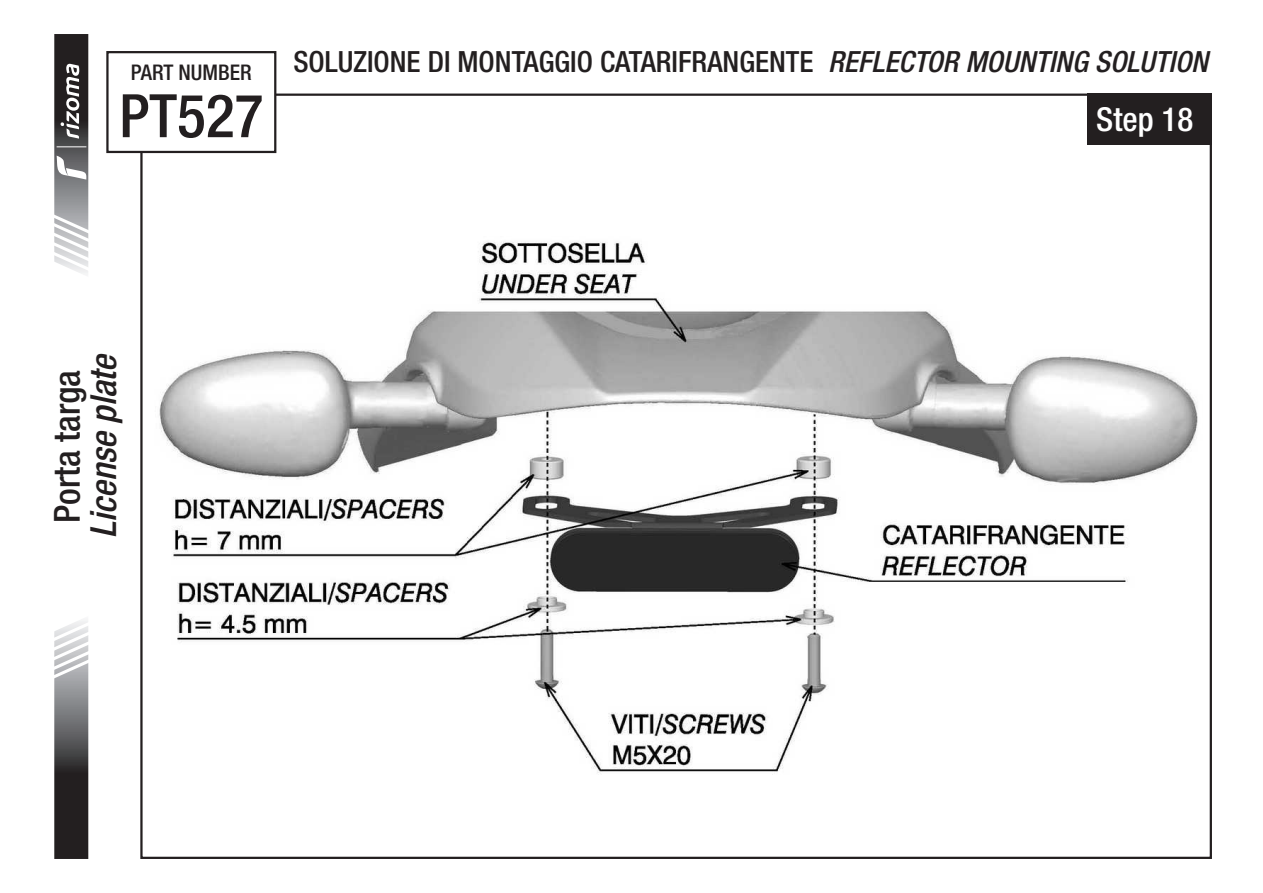
<style>
.page{position:relative;width:1263px;height:893px;background:#fff}
.page>*{position:absolute;margin:0;border:0;box-sizing:border-box;transform-origin:0 0}
.t1{font:500 condensed 60px "Helvetica Neue LT Std";color:#231f20}
.t2{font:italic 500 condensed 36px "Helvetica Neue LT Std";color:#231f20}
.t3{font:500 condensed 36px "Helvetica Neue LT Std";color:#231f20}
.t4{font:500 condensed 33px "Helvetica Neue LT Std";color:#fff}
.t5{font:500 condensed 29.4px "Helvetica Neue LT Std";color:#231f20}
.t6{font:500 condensed 21.6px "Helvetica Neue LT Std";color:#231f20}
.s1{font-style:italic}
</style>
<div class="page">
<img style="left:159px;top:241px;width:1039px;height:534px">
<div style="left:1088px;top:94px;width:124px;height:51px;background:#231f20"></div>
<svg style="left:54px;top:620px;width:35px;height:239px;background:#706f70"></svg>
<svg style="left:54px;top:34px;width:35px;height:240px"></svg>
<div style="left:106px;top:51px;width:170px;height:102px;border:2px solid #231f20"></div>
<p class="t6" style="left:131px;top:59px;width:122px">PART NUMBER</p>
<h1 class="t1" style="left:119px;top:80px;width:146px">PT527</h1>
<p class="t5" style="left:293px;top:44px;width:916px">SOLUZIONE DI MONTAGGIO CATARIFRANGENTE <span class="s1">REFLECTOR MOUNTING SOLUTION</span></p>
<p class="t4" style="left:1096px;top:99px;width:99px">Step 18</p>
<p class="t2" style="left:82px;top:538px;width:187px;rotate:-90deg">License plate</p>
<p class="t3" style="left:46px;top:523px;width:155px;rotate:-90deg">Porta targa</p>
</div>
